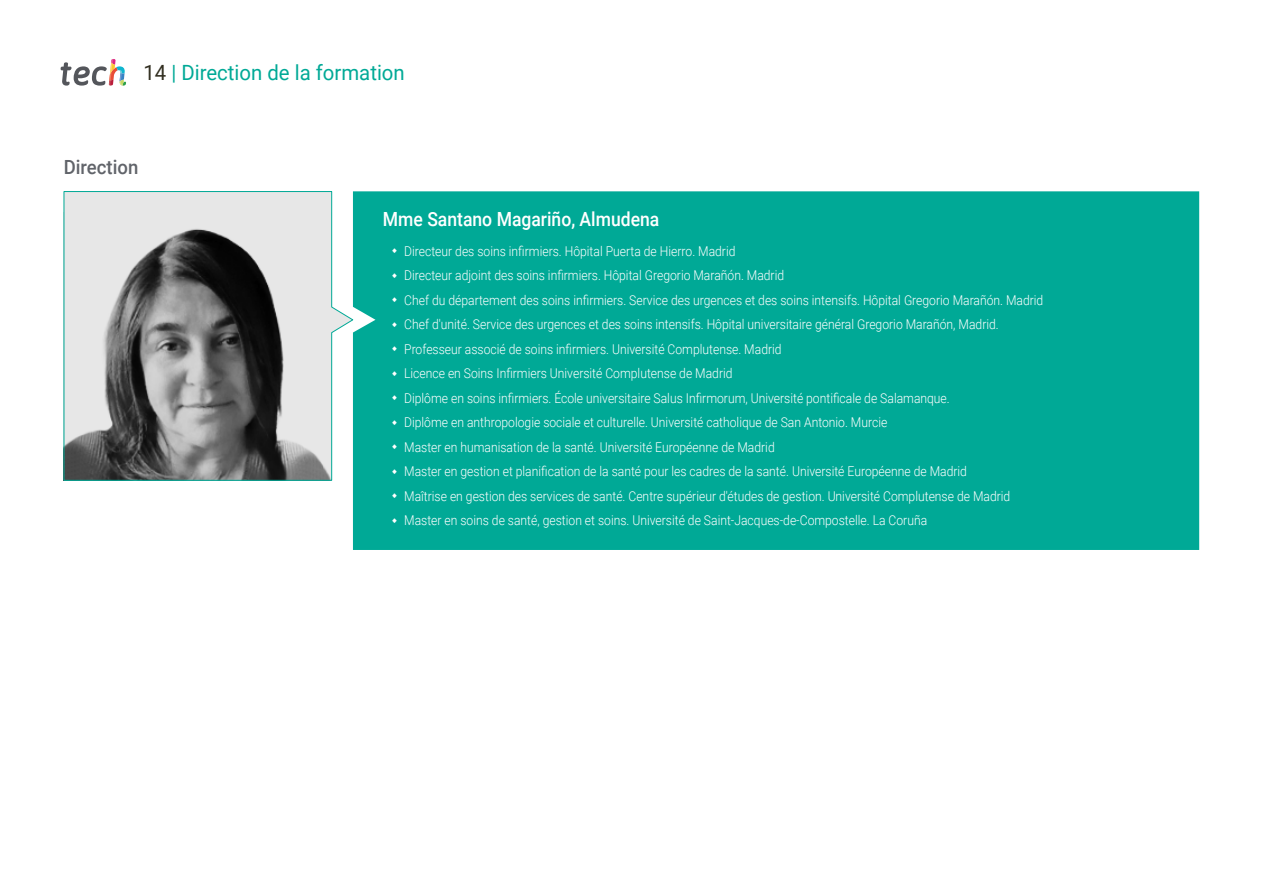
<style>
.page{position:relative;width:1263px;height:893px;background:#fff}
.page>*{position:absolute;margin:0;border:0;box-sizing:border-box;transform-origin:0 0}
.t1{font:21px "Roboto";color:#00a996}
.t2{font:500 19.5px "Roboto";color:#fff;scale:.9 1}
.t3{font:500 19.5px "Roboto";color:#61646a;scale:.95 1}
.t4{font:300 13.5px/24.5px "Roboto";color:#fff;scale:.9 1}
.s1{color:#312e20}
</style>
<div class="page">
<svg style="left:61px;top:59px;width:65px;height:27px"></svg>
<div style="left:353px;top:191px;width:846px;height:359px;background:#00a996"></div>
<svg style="left:64px;top:191px;width:289px;height:290px;background:#9fa1a0"></svg>
<svg style="left:392px;top:248px;width:5px;height:5px"></svg>
<svg style="left:392px;top:273px;width:5px;height:5px"></svg>
<svg style="left:392px;top:297px;width:5px;height:5px"></svg>
<svg style="left:392px;top:322px;width:5px;height:5px"></svg>
<svg style="left:392px;top:346px;width:5px;height:5px"></svg>
<svg style="left:392px;top:371px;width:5px;height:5px"></svg>
<svg style="left:392px;top:395px;width:5px;height:5px"></svg>
<svg style="left:392px;top:420px;width:5px;height:5px"></svg>
<svg style="left:392px;top:444px;width:5px;height:5px"></svg>
<svg style="left:392px;top:469px;width:5px;height:5px"></svg>
<svg style="left:392px;top:493px;width:5px;height:5px"></svg>
<svg style="left:392px;top:518px;width:5px;height:5px"></svg>
<h1 class="t1" style="left:144px;top:57px;width:263px"><span class="s1">14</span> | Direction de la formation</h1>
<h2 class="t3" style="left:64px;top:154px;width:80px">Direction</h2>
<h2 class="t2" style="left:383px;top:206px;width:309px">Mme Santano Magariño, Almudena</h2>
<p class="t4" style="left:404px;top:238px;width:712px">Directeur des soins infirmiers. Hôpital Puerta de Hierro. Madrid<br>Directeur adjoint des soins infirmiers. Hôpital Gregorio Marañón. Madrid<br>Chef du département des soins infirmiers. Service des urgences et des soins intensifs. Hôpital Gregorio Marañón. Madrid Chef d'unité. Service des urgences et des soins intensifs. Hôpital universitaire général Gregorio Marañón, Madrid.<br>Professeur associé de soins infirmiers. Université Complutense. Madrid<br>Licence en Soins Infirmiers Université Complutense de Madrid<br>Diplôme en soins infirmiers. École universitaire Salus Infirmorum, Université pontificale de Salamanque.<br>Diplôme en anthropologie sociale et culturelle. Université catholique de San Antonio. Murcie<br>Master en humanisation de la santé. Université Européenne de Madrid<br>Master en gestion et planification de la santé pour les cadres de la santé. Université Européenne de Madrid<br>Maîtrise en gestion des services de santé. Centre supérieur d'études de gestion. Université Complutense de Madrid Master en soins de santé, gestion et soins. Université de Saint-Jacques-de-Compostelle. La Coruña</p>
</div>
